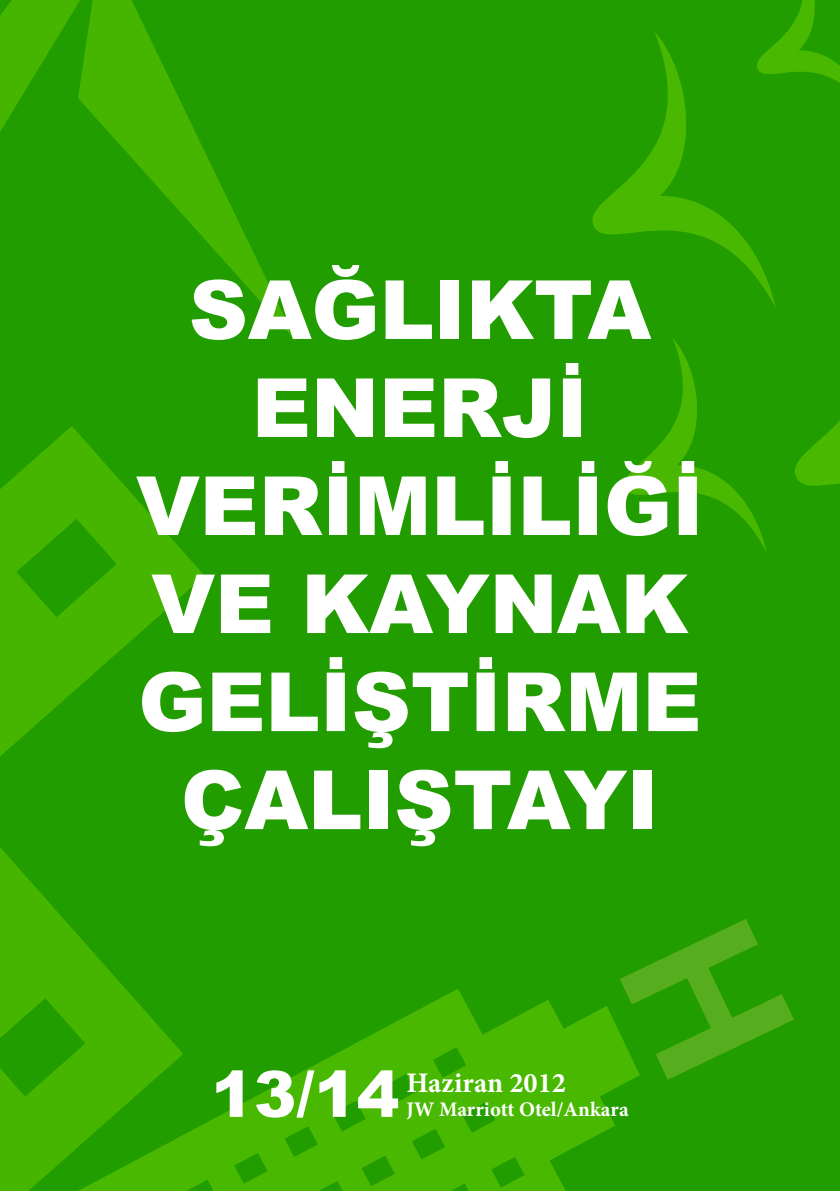
<style>
.page{position:relative;width:840px;height:1191px;background:#fff}
.page>*{position:absolute;margin:0;border:0;box-sizing:border-box;transform-origin:0 0}
.t1{font:900 81.6px/98px "Arial";color:#fff;text-align:center}
.t2{font:900 63.8px "Arial";color:#fff}
.t3{font:700 28.4px "Minion Pro";color:#fff}
.t4{font:700 20.8px "Minion Pro";color:#fff}
</style>
<div class="page">
<div style="left:0;top:0;width:839px;height:1191px;background:#219d00"></div>
<svg style="left:0;top:449px;width:204px;height:497px"></svg>
<svg style="left:0;top:946px;width:615px;height:245px;fill:#46b500"></svg>
<svg style="left:0;top:0;width:92px;height:917px"></svg>
<svg style="left:78px;top:0;width:218px;height:341px"></svg>
<svg style="left:795px;top:422px;width:44px;height:64px"></svg>
<svg style="left:592px;top:32px;width:183px;height:274px"></svg>
<svg style="left:624px;top:339px;width:142px;height:212px"></svg>
<svg style="left:748px;top:0;width:91px;height:120px"></svg>
<svg style="left:582px;top:946px;width:50px;height:178px;fill:#48b900"></svg>
<svg style="left:619px;top:946px;width:21px;height:133px"></svg>
<p class="t1" style="left:136px;top:258px;width:569px">SAĞLIKTA<br>ENERJİ<br>VERİMLİLİĞİ<br>VE KAYNAK<br>GELİŞTİRME<br>ÇALIŞTAYI</p>
<p class="t2" style="left:211px;top:1047px;width:190px">13/14</p>
<p class="t3" style="left:406px;top:1062px;width:161px">Haziran 2012</p>
<p class="t4" style="left:406px;top:1094px;width:223px">JW Marriott Otel/Ankara</p>
</div>
